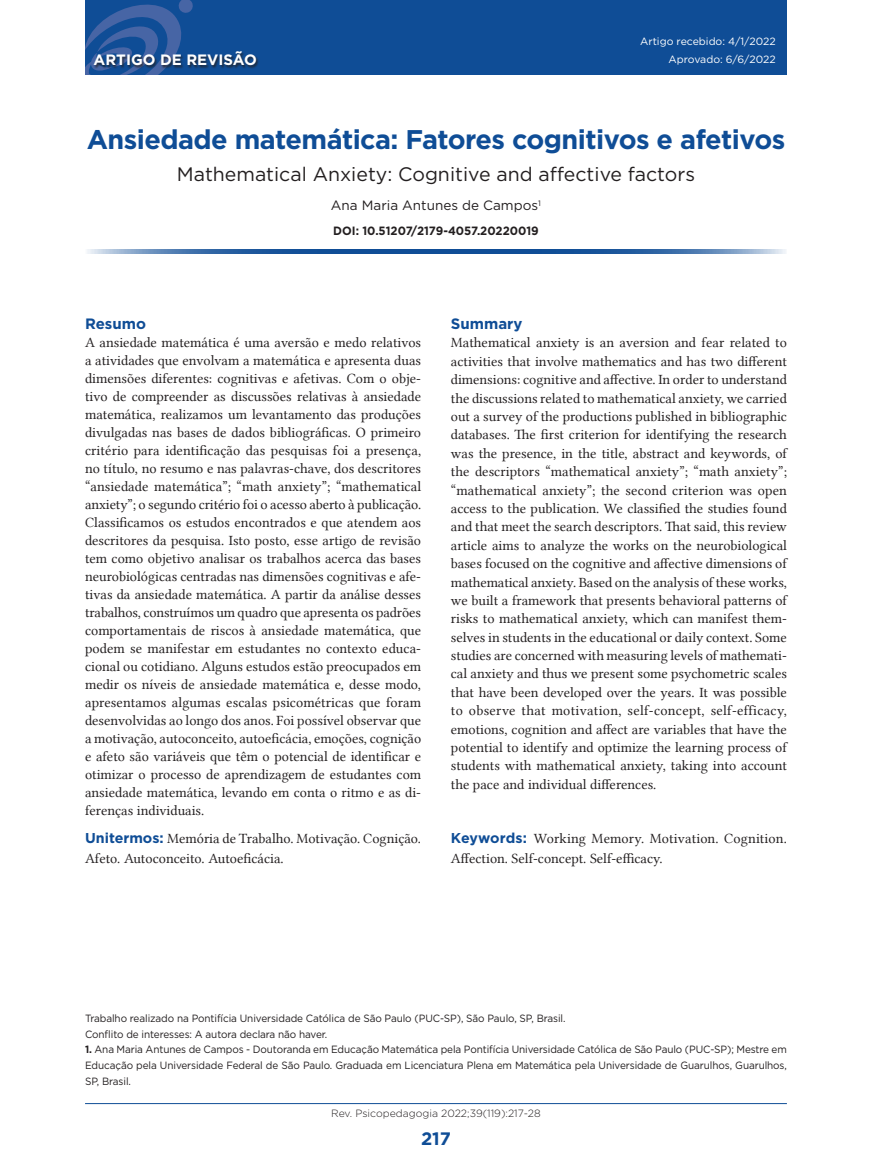
<style>
.page{position:relative;width:872px;height:1170px;background:#fff}
.page>*{position:absolute;margin:0;border:0;box-sizing:border-box;transform-origin:0 0}
.t1{font:700 27px "Gotham";letter-spacing:-.02em;color:#0f4d96}
.t2{font:19.5px "Gotham";color:#231f20}
.t3{font:700 18px "Gotham";color:#0f4d96}
.t4{font:700 15px "Gotham";color:#fff}
.t5{font:700 15px "Gotham";color:#0f4d96}
.t6{font:14.25px/18px "Lin Libertine";color:#231f20;text-align:justify}
.t7{font:13.5px "Gotham";color:#231f20}
.t8{font:700 12px "Gotham";color:#231f20;scale:.95 1}
.t9{font:10.5px/15.8px "Gotham";letter-spacing:-.01em;color:#231f20;scale:.95 1}
.t10{font:10.5px/17.2px "Gotham";color:#fff;text-align:right}
.t11{font:300 10.5px "Gotham";color:#231f20}
.s1{font-family:"Gotham";font-weight:700;color:#0f4d96}
.s2{font-weight:700}
</style>
<div class="page">
<hr style="left:85px;top:1103px;width:702px;height:1px;background:#0f4d96">
<div style="left:85px;top:0;width:702px;height:75px;background:#0f4d96"></div>
<svg style="left:85px;top:0;width:108px;height:75px"></svg>
<div style="left:94px;top:51px;width:165px;height:17px;background:#231f20;opacity:.75"></div>
<svg style="left:87px;top:249px;width:699px;height:4px;background:#3a6ca8"></svg>
<p class="t4" style="left:94px;top:50px;width:165px">ARTIGO DE REVISÃO</p>
<p class="t10" style="left:640px;top:33px;width:137px">Artigo recebido: 4/1/2022<br>Aprovado: 6/6/2022</p>
<h1 class="t1" style="left:87px;top:122px;width:700px">Ansiedade matemática: Fatores cognitivos e afetivos</h1>
<h2 class="t2" style="left:177px;top:162px;width:519px">Mathematical Anxiety: Cognitive and affective factors</h2>
<p class="t7" style="left:331px;top:197px;width:211px">Ana Maria Antunes de Campos<sup>1</sup></p>
<p class="t8" style="left:333px;top:223px;width:218px">DOI: 10.51207/2179-4057.20220019</p>
<p class="t5" style="left:85px;top:314px;width:62px">Resumo</p>
<p class="t6" style="left:85px;top:333px;width:338px">A ansiedade matemática é uma aversão e medo relativos a atividades que envolvam a matemática e apresenta duas dimensões diferentes: cognitivas e afetivas. Com o obje&shy;tivo de compreender as discussões relativas à ansiedade matemática, realizamos um levantamento das produções divulgadas nas bases de dados bibliográficas. O primeiro critério para identificação das pesquisas foi a presença, no título, no resumo e nas palavras-chave, dos descritores “ansiedade matemática”; “math anxiety”; “mathematical anxiety”; o segundo critério foi o acesso aberto à publicação.<br>Classificamos os estudos encontrados e que atendem aos descritores da pesquisa. Isto posto, esse artigo de revisão tem como objetivo analisar os trabalhos acerca das bases neurobiológicas centradas nas dimensões cognitivas e afe&shy;tivas da ansiedade matemática. A partir da análise desses trabalhos, construímos um quadro que apresenta os padrões comportamentais de riscos à ansiedade matemática, que podem se manifestar em estudantes no contexto educa&shy;cional ou cotidiano. Alguns estudos estão preocupados em medir os níveis de ansiedade matemática e, desse modo, apresentamos algumas escalas psicométricas que foram desenvolvidas ao longo dos anos. Foi possível observar que a motivação, autoconceito, autoeficácia, emoções, cognição e afeto são variáveis que têm o potencial de identificar e otimizar o processo de aprendizagem de estudantes com ansiedade matemática, levando em conta o ritmo e as di&shy;ferenças individuais.</p>
<p class="t6" style="left:85px;top:828px;width:337px;line-height:19.5px"><span class="s1">Unitermos:</span> Memória de Trabalho. Motivação. Cognição.<br>Afeto. Autoconceito. Autoeficácia.</p>
<p class="t5" style="left:451px;top:314px;width:73px">Summary</p>
<p class="t6" style="left:451px;top:333px;width:338px;line-height:18.5px">Mathematical anxiety is an aversion and fear related to activities that involve mathematics and has two different dimensions: cognitive and affective. In order to understand the discussions related to mathematical anxiety, we carried out a survey of the productions published in bibliographic databases. The first criterion for identifying the research was the presence, in the title, abstract and keywords, of the descriptors “mathematical anxiety”; “math anxiety”; “mathematical anxiety”; the second criterion was open access to the publication. We classified the studies found and that meet the search descriptors. That said, this review article aims to analyze the works on the neurobiological bases focused on the cognitive and affective dimensions of mathematical anxiety. Based on the analysis of these works, we built a framework that presents behavioral patterns of risks to mathematical anxiety, which can manifest them&shy;selves in students in the educational or daily context. Some studies are concerned with measuring levels of mathemati&shy;cal anxiety and thus we present some psychometric scales that have been developed over the years. It was possible to observe that motivation, self-concept, self-efficacy, emotions, cognition and affect are variables that have the potential to identify and optimize the learning process of students with mathematical anxiety, taking into account the pace and individual differences.</p>
<p class="t6" style="left:451px;top:828px;width:337px;line-height:20px"><span class="s1">Keywords:</span> Working Memory. Motivation. Cognition.<br>Affection. Self-concept. Self-efficacy.</p>
<p class="t9" style="left:85px;top:1009px;width:507px">Trabalho realizado na Pontifícia Universidade Católica de São Paulo (PUC-SP), São Paulo, SP, Brasil.<br>Conflito de interesses: A autora declara não haver.</p>
<p class="t9" style="left:85px;top:1041px;width:740px;text-align:justify"><span class="s2">1.</span> Ana Maria Antunes de Campos - Doutoranda em Educação Matemática pela Pontifícia Universidade Católica de São Paulo (PUC-SP); Mestre em Educação pela Universidade Federal de São Paulo. Graduada em Licenciatura Plena em Matemática pela Universidade de Guarulhos, Guarulhos, SP, Brasil.</p>
<p class="t11" style="left:331px;top:1106px;width:211px">Rev. Psicopedagogia 2022;39(119):217-28</p>
<p class="t3" style="left:421px;top:1126px;width:31px">217</p>
</div>
